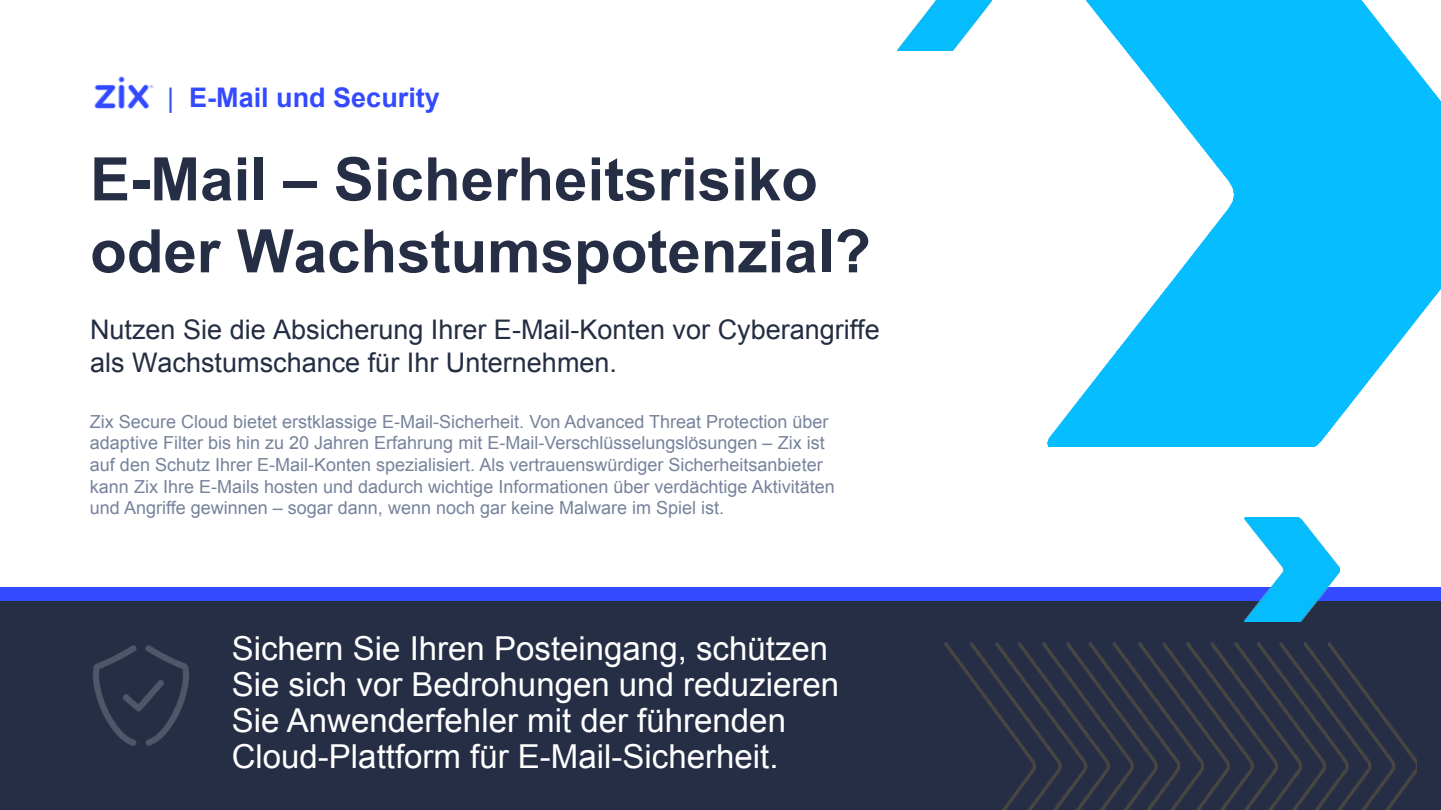
<style>
.page{position:relative;width:1441px;height:810px;background:#fff}
.page>*{position:absolute;margin:0;border:0;box-sizing:border-box;transform-origin:0 0}
.t1{font:700 60px/72px "Arial";color:#262e45}
.t2{font:33px/36px "Arial";color:#fff}
.t3{font:27px/32.4px "Arial";color:#242e43}
.t4{font:700 27px "Arial";color:#334aff}
.t5{font:18px/21.6px "Arial";color:#77839c}
.s1{font-weight:400}
</style>
<div class="page">
<img style="left:897px;top:0;width:94px;height:50px">
<img style="left:1047px;top:0;width:393px;height:446px">
<div style="left:0;top:587px;width:1440px;height:19px;background:#334aff"></div>
<img style="left:94px;top:76px;width:60px;height:33px">
<div style="left:0;top:601px;width:1440px;height:209px;background:#262e45"></div>
<img style="left:93px;top:645px;width:96px;height:101px">
<img style="left:944px;top:643px;width:472px;height:167px">
<img style="left:1244px;top:518px;width:94px;height:104px">
<h3 class="t4" style="left:167px;top:82px;width:274px"><span class="s1">|</span> E-Mail und Security</h3>
<h1 class="t1" style="left:90px;top:143px;width:782px">E-Mail – Sicherheitsrisiko oder Wachstumspotenzial?</h1>
<h3 class="t3" style="left:90px;top:314px;width:791px">Nutzen Sie die Absicherung Ihrer E-Mail-Konten vor Cyberangriffe als Wachstumschance für Ihr Unternehmen.</h3>
<p class="t5" style="left:90px;top:411px;width:746px">Zix Secure Cloud bietet erstklassige E-Mail-Sicherheit. Von Advanced Threat Protection über adaptive Filter bis hin zu 20 Jahren Erfahrung mit E-Mail-Verschlüsselungslösungen – Zix ist auf den Schutz Ihrer E-Mail-Konten spezialisiert. Als vertrauenswürdiger Sicherheitsanbieter kann Zix Ihre E-Mails hosten und dadurch wichtige Informationen über verdächtige Aktivitäten und Angriffe gewinnen – sogar dann, wenn noch gar keine Malware im Spiel ist.</p>
<h2 class="t2" style="left:232px;top:631px;width:609px">Sichern Sie Ihren Posteingang, schützen Sie sich vor Bedrohungen und reduzieren Sie Anwenderfehler mit der führenden Cloud-Plattform für E-Mail-Sicherheit.</h2>
</div>
